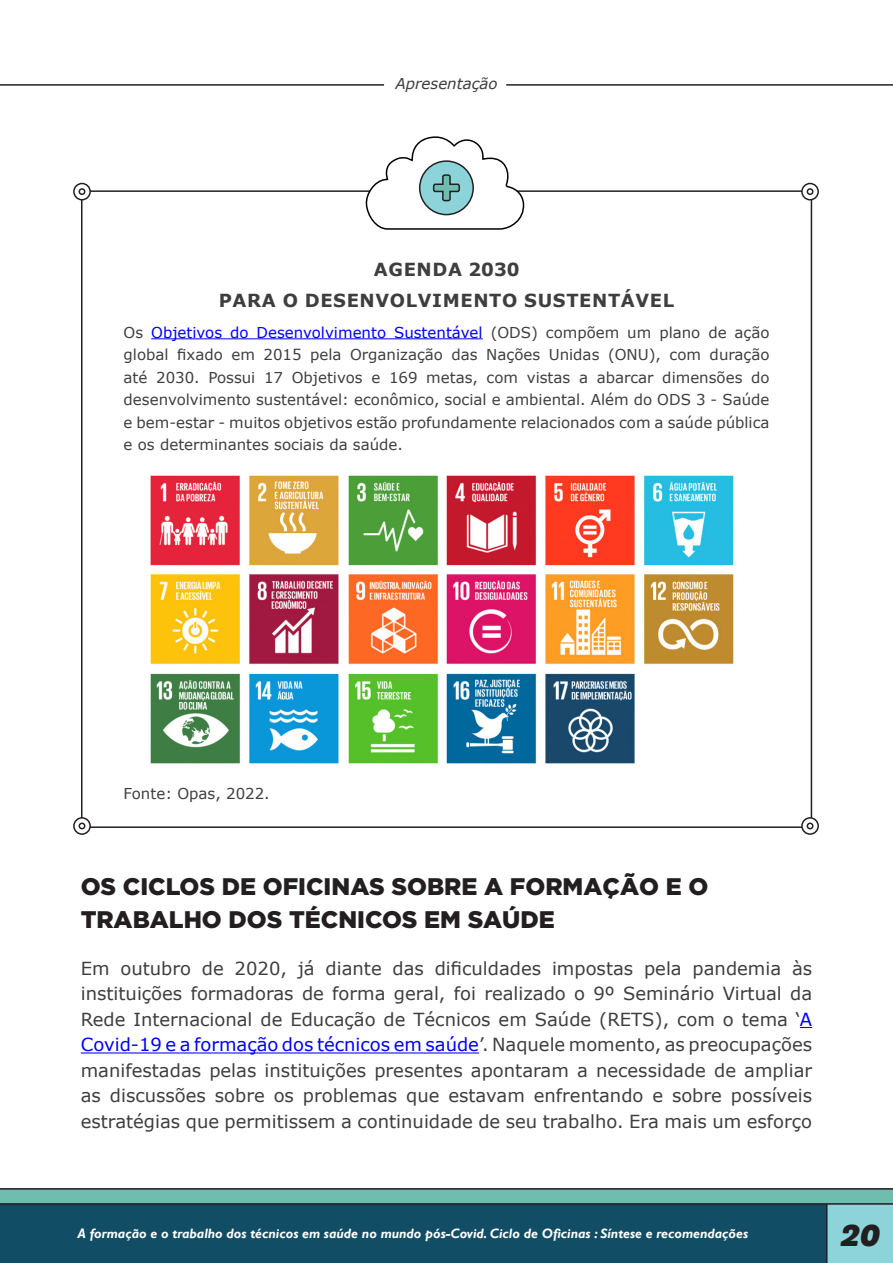
<style>
.page{position:relative;width:893px;height:1263px;background:#fff}
.page>*{position:absolute;margin:0;border:0;box-sizing:border-box;transform-origin:0 0}
.t1{font:italic 900 30px "Amsi Pro";color:#231f20}
.subtítulo{font:900 24px/33px "Gotham";color:#231f20}
._2_parágrafo{font:18px/25.5px "Verdana";color:#3e3e3f;text-align:justify}
._2_parágrafo-2{font:700 18px "Verdana";letter-spacing:.035em;color:#3e3e3f}
._2_parágrafo-3{font:15px/22.5px "Verdana";color:#3e3e3f;text-align:justify}
._2_parágrafo-4{font:italic 15px "Verdana";color:#3e3e3f}
.t2{font:italic 700 13.5px "Gill Sans";color:#fff}
.s1{color:#00f}
</style>
<div class="page">
<svg style="left:0;top:1188px;width:893px;height:75px;background:#2a6776"></svg>
<svg style="left:0;top:84px;width:893px;height:2px;background:#6f6c6d"></svg>
<hr style="left:151px;top:338px;width:332px;height:1px;background:#00f">
<svg style="left:366px;top:136px;width:158px;height:94px"></svg>
<svg style="left:74px;top:184px;width:16px;height:16px"></svg>
<div style="left:73px;top:183px;width:18px;height:17px;border:2px solid #231f20;border-radius:50%"></div>
<div style="left:79px;top:188px;width:6px;height:7px;border:2px solid #231f20;border-radius:50%"></div>
<svg style="left:74px;top:818px;width:16px;height:16px"></svg>
<div style="left:73px;top:817px;width:18px;height:18px;border:2px solid #231f20;border-radius:50%"></div>
<div style="left:79px;top:822px;width:6px;height:7px;border:2px solid #231f20;border-radius:50%"></div>
<div style="left:801px;top:183px;width:18px;height:17px;border:2px solid #231f20;border-radius:50%"></div>
<div style="left:807px;top:188px;width:6px;height:7px;border:2px solid #231f20;border-radius:50%"></div>
<svg style="left:802px;top:818px;width:16px;height:16px"></svg>
<div style="left:801px;top:817px;width:18px;height:18px;border:2px solid #231f20;border-radius:50%"></div>
<div style="left:807px;top:822px;width:6px;height:7px;border:2px solid #231f20;border-radius:50%"></div>
<svg style="left:800px;top:1027px;width:12px;height:1px"></svg>
<hr style="left:81px;top:1052px;width:398px;height:1px;background:#00f">
<img style="left:150px;top:475px;width:584px;height:289px">
<p class="_2_parágrafo-4" style="left:396px;top:73px;width:104px">Apresentação</p>
<p class="_2_parágrafo-2" style="left:374px;top:256px;width:147px">AGENDA 2030</p>
<p class="_2_parágrafo-2" style="left:219px;top:287px;width:457px">PARA O DESENVOLVIMENTO SUSTENTÁVEL</p>
<p class="_2_parágrafo-3" style="left:124px;top:321px;width:647px">Os <span class="s1">Objetivos do Desenvolvimento Sustentável</span> (ODS) compõem um plano de ação global fixado em 2015 pela Organização das Nações Unidas (ONU), com duração até 2030. Possui 17 Objetivos e 169 metas, com vistas a abarcar dimensões do desenvolvimento sustentável: econômico, social e ambiental. Além do ODS 3 - Saúde e bem-estar - muitos objetivos estão profundamente relacionados com a saúde pública e os determinantes sociais da saúde.</p>
<p class="_2_parágrafo-3" style="left:124px;top:782px;width:148px">Fonte: Opas, 2022.</p>
<p class="subtítulo" style="left:81px;top:869px;width:629px">OS CICLOS DE OFICINAS SOBRE A FORMAÇÃO E O<br>TRABALHO DOS TÉCNICOS EM SAÚDE</p>
<p class="_2_parágrafo" style="left:81px;top:955px;width:733px">Em outubro de 2020, já diante das dificuldades impostas pela pandemia às instituições formadoras de forma geral, foi realizado o 9º Seminário Virtual da Rede Internacional de Educação de Técnicos em Saúde (RETS), com o tema ‘<span class="s1">A Covid-19 e a formação dos técnicos em saúde</span>’. Naquele momento, as preocupações manifestadas pelas instituições presentes apontaram a necessidade de ampliar as discussões sobre os problemas que estavam enfrentando e sobre possíveis estratégias que permitissem a continuidade de seu trabalho. Era mais um esforço</p>
<p class="t2" style="left:78px;top:1225px;width:672px">A formação e o trabalho dos técnicos em saúde no mundo pós-Covid. Ciclo de Oficinas : Síntese e recomendações</p>
<h1 class="t1" style="left:840px;top:1214px;width:41px">20</h1>
</div>
